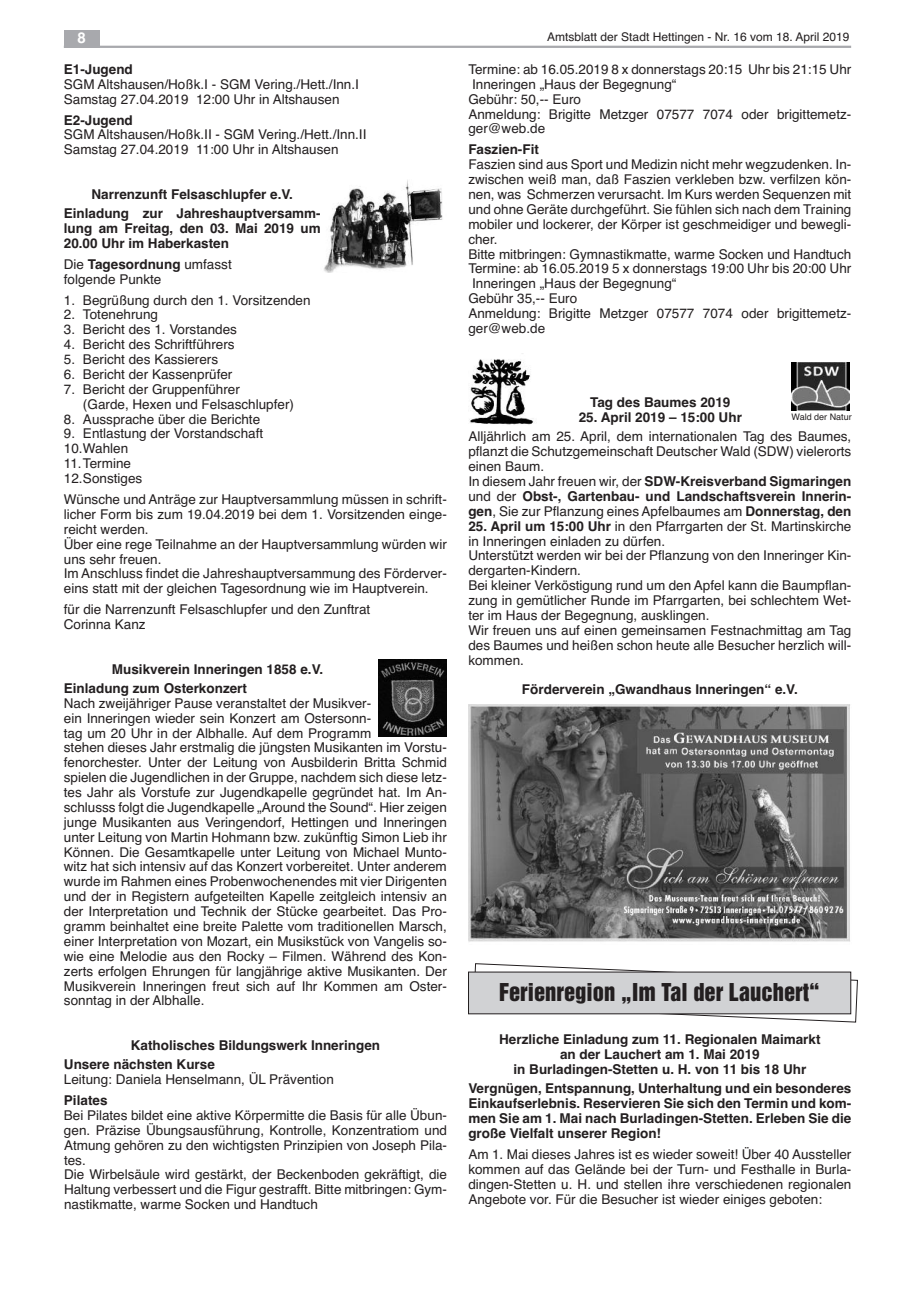
<style>
.page{position:relative;width:915px;height:1297px;background:#fff}
.page>*{position:absolute;margin:0;border:0;box-sizing:border-box;transform-origin:0 0}
.t1{font:22.5px "Helvetica Inserat";color:#231f20}
.t2{font:700 15px "Helvetica";color:#fff}
.t3{font:13.5px/14.9px "Helvetica";color:#231f20}
.t4{font:700 13.5px/14.9px "Helvetica";color:#231f20}
.t5{font:12px "Helvetica";color:#231f20}
.t6{font:9px "Helvetica";color:#231f20}
.s1{font-weight:700}
</style>
<div class="page">
<img style="left:324px;top:180px;width:119px;height:92px">
<img style="left:378px;top:659px;width:68px;height:77px">
<img style="left:469px;top:359px;width:65px;height:66px">
<img style="left:791px;top:362px;width:58px;height:49px">
<img style="left:468px;top:704px;width:382px;height:238px">
<svg style="left:473px;top:963px;width:384px;height:60px"></svg>
<div style="left:468px;top:972px;width:382px;height:42px;background:#d1d2d4"></div>
<hr style="left:64px;top:46px;width:786px;height:2px;background:#a8a9ad">
<div style="left:64px;top:30px;width:35px;height:17px;background:#a8a9ad"></div>
<p class="t2" style="left:77px;top:29px;width:10px">8</p>
<p class="t5" style="left:547px;top:30px;width:304px">Amtsblatt der Stadt Hettingen - Nr. 16 vom 18. April 2019</p>
<p class="t4" style="left:64px;top:62px;width:71px">E1-Jugend</p>
<p class="t3" style="left:64px;top:77px;width:296px">SGM Altshausen/Hoßk.I - SGM Vering./Hett./Inn.I<br>Samstag 27.04.2019 12:00 Uhr in Altshausen</p>
<p class="t4" style="left:64px;top:112px;width:71px">E2-Jugend</p>
<p class="t3" style="left:64px;top:127px;width:304px">SGM Altshausen/Hoßk.II - SGM Vering./Hett./Inn.II<br>Samstag 27.04.2019 11:00 Uhr in Altshausen</p>
<p class="t4" style="left:64px;top:185px;width:258px;line-height:19.2px;text-align:center">Narrenzunft Felsaschlupfer e.V.<br>Einladung zur Jahreshauptversamm-</p>
<p class="t4" style="left:64px;top:221px;width:258px">lung am Freitag, den 03. Mai 2019 um<br>20.00 Uhr im Haberkasten</p>
<p class="t3" style="left:64px;top:257px;width:169px">Die <span class="s1">Tagesordnung</span> umfasst folgende Punkte</p>
<p class="t3" style="left:64px;top:292px;width:248px">1. Begrüßung durch den 1. Vorsitzenden</p>
<p class="t3" style="left:64px;top:307px;width:96px">2. Totenehrung</p>
<p class="t3" style="left:64px;top:322px;width:174px">3. Bericht des 1. Vorstandes</p>
<p class="t3" style="left:64px;top:337px;width:172px">4. Bericht des Schriftführers</p>
<p class="t3" style="left:64px;top:352px;width:156px">5. Bericht des Kassierers</p>
<p class="t3" style="left:64px;top:367px;width:170px">6. Bericht der Kassenprüfer</p>
<p class="t3" style="left:83px;top:382px;width:212px;text-indent:-19px">7. Bericht der Gruppenführer<br>(Garde, Hexen und Felsaschlupfer)</p>
<p class="t3" style="left:64px;top:411px;width:198px">8. Aussprache über die Berichte</p>
<p class="t3" style="left:64px;top:426px;width:201px">9. Entlastung der Vorstandschaft<br>10.Wahlen<br>11.Termine<br>12.Sonstiges</p>
<p class="t3" style="left:64px;top:492px;width:384px">Wünsche und Anträge zur Hauptversammlung müssen in schrift&shy;licher Form bis zum 19.04.2019 bei dem 1. Vorsitzenden einge&shy;reicht werden.<br>Über eine rege Teilnahme an der Hauptversammlung würden wir uns sehr freuen.<br>Im Anschluss findet die Jahreshauptversammung des Förderver&shy;eins statt mit der gleichen Tagesordnung wie im Hauptverein.</p>
<p class="t3" style="left:64px;top:602px;width:308px">für die Narrenzunft Felsaschlupfer und den Zunftrat<br>Corinna Kanz</p>
<p class="t4" style="left:64px;top:659px;width:261px;line-height:19.2px;text-indent:48px">Musikverein Inneringen 1858 e.V.<br>Einladung zum Osterkonzert</p>
<p class="t3" style="left:64px;top:696px;width:384px">Nach zweijähriger Pause veranstaltet der Musikver-<br>ein Inneringen wieder sein Konzert am Ostersonn-<br>tag um 20 Uhr in der Albhalle. Auf dem Programm<br>stehen dieses Jahr erstmalig die jüngsten Musikanten im Vorstu&shy;fenorchester. Unter der Leitung von Ausbilderin Britta Schmid spielen die Jugendlichen in der Gruppe, nachdem sich diese letz&shy;tes Jahr als Vorstufe zur Jugendkapelle gegründet hat. Im An&shy;schlusss folgt die Jugendkapelle „Around the Sound“. Hier zeigen junge Musikanten aus Veringendorf, Hettingen und Inneringen unter Leitung von Martin Hohmann bzw. zukünftig Simon Lieb ihr Können. Die Gesamtkapelle unter Leitung von Michael Munto&shy;witz hat sich intensiv auf das Konzert vorbereitet. Unter anderem wurde im Rahmen eines Probenwochenendes mit vier Dirigenten und der in Registern aufgeteilten Kapelle zeitgleich intensiv an der Interpretation und Technik der Stücke gearbeitet. Das Pro&shy;gramm beinhaltet eine breite Palette vom traditionellen Marsch, einer Interpretation von Mozart, ein Musikstück von Vangelis so&shy;wie eine Melodie aus den Rocky – Filmen. Während des Kon&shy;zerts erfolgen Ehrungen für langjährige aktive Musikanten. Der Musikverein Inneringen freut sich auf Ihr Kommen am Oster&shy;sonntag in der Albhalle.</p>
<p class="t4" style="left:64px;top:1036px;width:317px;line-height:19.2px;text-indent:67px">Katholisches Bildungswerk Inneringen<br>Unsere nächsten Kurse</p>
<p class="t3" style="left:64px;top:1072px;width:271px">Leitung: Daniela Henselmann, ÜL Prävention</p>
<p class="t4" style="left:64px;top:1093px;width:45px">Pilates</p>
<p class="t3" style="left:64px;top:1108px;width:384px">Bei Pilates bildet eine aktive Körpermitte die Basis für alle Übun&shy;gen. Präzise Übungsausführung, Kontrolle, Konzentratiom und Atmung gehören zu den wichtigsten Prinzipien von Joseph Pila&shy;tes.<br>Die Wirbelsäule wird gestärkt, der Beckenboden gekräftigt, die Haltung verbessert und die Figur gestrafft. Bitte mitbringen: Gym&shy;nastikmatte, warme Socken und Handtuch</p>
<p class="t3" style="left:468px;top:62px;width:384px">Termine: ab 16.05.2019 8 x donnerstags 20:15 Uhr bis 21:15 Uhr Inneringen „Haus der Begegnung“<br>Gebühr: 50,-- Euro<br>Anmeldung: Brigitte Metzger 07577 7074 oder brigittemetz&shy;ger@web.de</p>
<p class="t4" style="left:468px;top:142px;width:72px">Faszien-Fit</p>
<p class="t3" style="left:468px;top:157px;width:384px">Faszien sind aus Sport und Medizin nicht mehr wegzudenken. In&shy;zwischen weiß man, daß Faszien verkleben bzw. verfilzen kön&shy;nen, was Schmerzen verursacht. Im Kurs werden Sequenzen mit und ohne Geräte durchgeführt. Sie fühlen sich nach dem Training mobiler und lockerer, der Körper ist geschmeidiger und bewegli&shy;cher.<br>Bitte mitbringen: Gymnastikmatte, warme Socken und Handtuch Termine: ab 16.05.2019 5 x donnerstags 19:00 Uhr bis 20:00 Uhr Inneringen „Haus der Begegnung“<br>Gebühr 35,-- Euro<br>Anmeldung: Brigitte Metzger 07577 7074 oder brigittemetz&shy;ger@web.de</p>
<p class="t4" style="left:590px;top:395px;width:142px">Tag des Baumes 2019</p>
<p class="t4" style="left:578px;top:410px;width:165px">25. April 2019 – 15:00 Uhr</p>
<p class="t3" style="left:468px;top:429px;width:384px">Alljährlich am 25. April, dem internationalen Tag des Baumes, pflanzt die Schutzgemeinschaft Deutscher Wald (SDW) vielerorts einen Baum.<br>In diesem Jahr freuen wir, der <span class="s1">SDW-Kreisverband Sigmaringen </span>und der <span class="s1">Obst-, Gartenbau- und Landschaftsverein Innerin&shy;gen</span>, Sie zur Pflanzung eines Apfelbaumes am <span class="s1">Donnerstag, den</span></p>
<p class="t3" style="left:468px;top:519px;width:384px"><span class="s1">25. April um 15:00 Uhr</span> in den Pfarrgarten der St. Martinskirche in Inneringen einladen zu dürfen.<br>Unterstützt werden wir bei der Pflanzung von den Inneringer Kin&shy;dergarten-Kindern.<br>Bei kleiner Verköstigung rund um den Apfel kann die Baumpflan&shy;zung in gemütlicher Runde im Pfarrgarten, bei schlechtem Wet&shy;ter im Haus der Begegnung, ausklingen.<br>Wir freuen uns auf einen gemeinsamen Festnachmittag am Tag des Baumes und heißen schon heute alle Besucher herzlich will&shy;kommen.</p>
<p class="t4" style="left:522px;top:682px;width:277px">Förderverein „Gwandhaus Inneringen“ e.V.</p>
<p class="t6" style="left:791px;top:412px;width:62px">Wald der Natur</p>
<h1 class="t1" style="left:499px;top:983px;width:322px">Ferienregion „Im Tal der Lauchert“</h1>
<p class="t4" style="left:499px;top:1032px;width:323px;text-align:center">Herzliche Einladung zum 11. Regionalen Maimarkt an der Lauchert am 1. Mai 2019<br>in Burladingen-Stetten u. H. von 11 bis 18 Uhr</p>
<p class="t4" style="left:468px;top:1081px;width:384px;text-align:justify">Vergnügen, Entspannung, Unterhaltung und ein besonderes Einkaufserlebnis. Reservieren Sie sich den Termin und kom&shy;men Sie am 1. Mai nach Burladingen-Stetten. Erleben Sie die große Vielfalt unserer Region!</p>
<p class="t3" style="left:468px;top:1147px;width:384px;text-align:justify">Am 1. Mai dieses Jahres ist es wieder soweit! Über 40 Aussteller kommen auf das Gelände bei der Turn- und Festhalle in Burla&shy;dingen-Stetten u. H. und stellen ihre verschiedenen regionalen Angebote vor. Für die Besucher ist wieder einiges geboten:</p>
</div>
